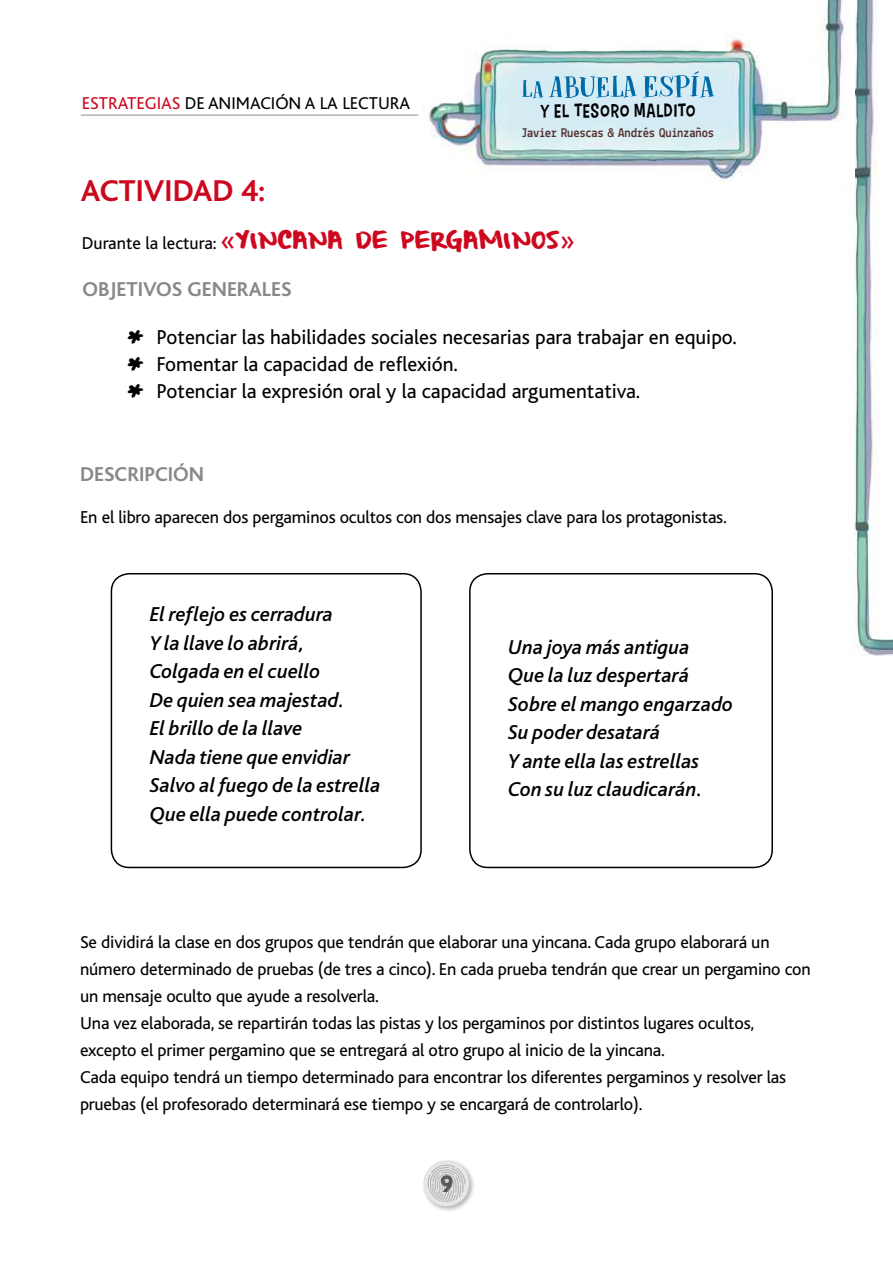
<style>
.page{position:relative;width:893px;height:1263px;background:#fff}
.page>*{position:absolute;margin:0;border:0;box-sizing:border-box;transform-origin:0 0}
.t1{font:700 31.5px "Bliss";color:#cd071e}
.t2{font:700 24px "Lekton";color:#58585a}
.t3{font:italic 500 21px/28.5px "Bliss";color:#000}
.t4{font:21px/27px "Bliss";color:#000}
.t5{font:21px "From Where You Are";color:#cd071e}
.t6{font:700 21px "Bliss";color:#87888a}
.t7{font:18.6px "Carton Six";letter-spacing:.05em;color:#000}
.t8{font:18px/27px "Bliss";letter-spacing:-.01em;color:#000}
.t9{font:17.85px "Bliss";color:#000}
.t10{font:700 13.35px "Lekton";letter-spacing:-.025em;color:#54302e;scale:.95 1}
.s1{color:#cd071e}
.s2{font-family:"Bliss";font-size:18px;color:#000}
.s3{font-family:"Bliss";font-size:27px}
.s4{font-family:"From Where You Are"}
</style>
<div class="page">
<img style="left:845px;top:0;width:48px;height:656px">
<img style="left:418px;top:0;width:436px;height:185px">
<svg style="left:549px;top:76px;width:88px;height:22px;background:#8dc0da"></svg>
<svg style="left:521px;top:80px;width:22px;height:18px"></svg>
<svg style="left:643px;top:71px;width:71px;height:26px;background:#97c6de"></svg>
<hr style="left:81px;top:114px;width:337px;height:2px;background:#b1b3b4">
<div style="left:111px;top:573px;width:311px;height:295px;border:2px solid #000;border-radius:18px"></div>
<div style="left:469px;top:573px;width:304px;height:295px;border:2px solid #000;border-radius:18px"></div>
<div style="left:422px;top:1159px;width:54px;height:54px;background:#000;opacity:.28"></div>
<svg style="left:422px;top:1159px;width:49px;height:49px"></svg>
<p class="t9" style="left:82px;top:94px;width:330px"><span class="s1">ESTRATEGIAS</span> DE ANIMACIÓN A LA LECTURA</p>
<h1 class="t1" style="left:81px;top:174px;width:186px">ACTIVIDAD 4:</h1>
<p class="t7" style="left:540px;top:100px;width:157px">Y EL TESORO MALDITO</p>
<p class="t10" style="left:522px;top:124px;width:204px">Javier Ruescas &amp; Andrés Quinzaños</p>
<p class="t5" style="left:82px;top:229px;width:495px"><span class="s2">Durante la lectura:</span> <span class="s3">«</span>YINCANA DE PERGAMINOS<span class="s3">»</span></p>
<p class="t6" style="left:83px;top:278px;width:210px">OBJETIVOS GENERALES</p>
<p class="t4" style="left:127px;top:324px;width:611px"><span class="s4">*</span> Potenciar las habilidades sociales necesarias para trabajar en equipo. <span class="s4">*</span> Fomentar la capacidad de reflexión.<br><span class="s4">*</span> Potenciar la expresión oral y la capacidad argumentativa.</p>
<p class="t6" style="left:80px;top:463px;width:126px">DESCRIPCIÓN</p>
<p class="t8" style="left:80px;top:504px;width:648px">En el libro aparecen dos pergaminos ocultos con dos mensajes clave para los protagonistas.</p>
<p class="t3" style="left:150px;top:601px;width:232px">El reflejo es cerradura<br>Y la llave lo abrirá,<br>Colgada en el cuello<br>De quien sea majestad.<br>El brillo de la llave<br>Nada tiene que envidiar<br>Salvo al fuego de la estrella<br>Que ella puede controlar.</p>
<p class="t3" style="left:508px;top:633px;width:227px">Una joya más antigua<br>Que la luz despertará<br>Sobre el mango engarzado<br>Su poder desatará<br>Y ante ella las estrellas<br>Con su luz claudicarán.</p>
<p class="t8" style="left:80px;top:929px;width:732px">Se dividirá la clase en dos grupos que tendrán que elaborar una yincana. Cada grupo elaborará un número determinado de pruebas (de tres a cinco). En cada prueba tendrán que crear un pergamino con un mensaje oculto que ayude a resolverla.<br>Una vez elaborada, se repartirán todas las pistas y los pergaminos por distintos lugares ocultos, excepto el primer pergamino que se entregará al otro grupo al inicio de la yincana.<br>Cada equipo tendrá un tiempo determinado para encontrar los diferentes pergaminos y resolver las pruebas (el profesorado determinará ese tiempo y se encargará de controlarlo).</p>
<h2 class="t2" style="left:440px;top:1169px;width:13px">9</h2>
</div>
